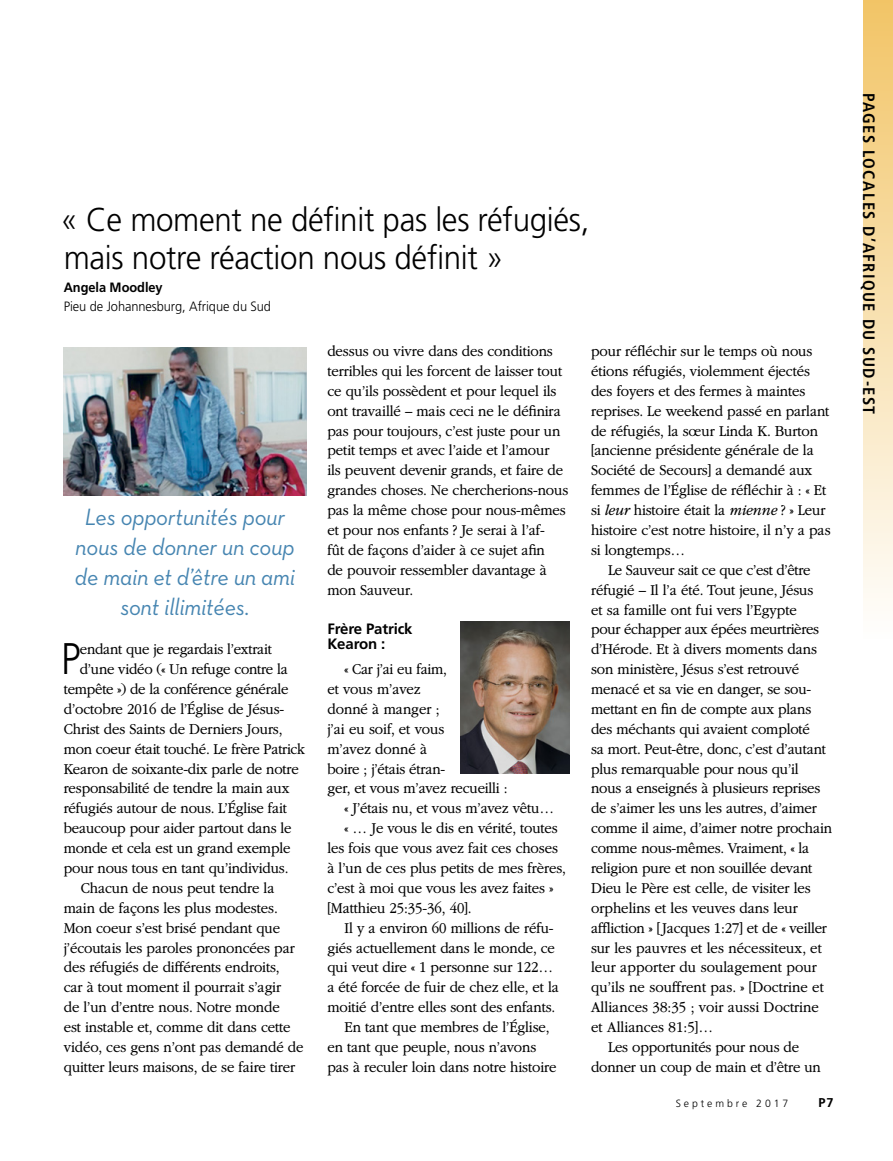
<style>
.page{position:relative;width:893px;height:1161px;background:#fff}
.page>*{position:absolute;margin:0;border:0;box-sizing:border-box;transform-origin:0 0}
.ARTCL_para_first_NEW{font:300 44.25px "Frutigerlds Lat";color:#000;scale:.88 1}
.FIGimg_title{font:300 33px/37.5px "Frutigerlds Lat";letter-spacing:-.01em;color:#000;scale:.95 1}
.ARTCL_pullquote-news{font:italic 24px/30px "Neutralds Lat";letter-spacing:-.01em;color:#4685b1;text-align:center;scale:.95 1}
.t1{font:700 condensed 16.5px "Frutigerlds Lat";letter-spacing:.085em;color:#000}
.ARTCL_para_NEWS{font:300 15.75px/20px "Garamondlds Lat Plus";letter-spacing:-.01em;color:#000;scale:.95 1}
.ARTCL_para_first_NEW-2{font:300 15.75px "Garamondlds Lat Plus";letter-spacing:-.015em;color:#000;scale:.95 1}
.TOPIC-1_title{font:700 15px/15px "Frutigerlds Lat";letter-spacing:-.01em;color:#000}
.ARTCL-BY_para{font:300 13.5px "Frutigerlds Lat";letter-spacing:-.005em;color:#000;scale:.95 1}
.ARTCL-BY_para_first{font:700 13.5px "Frutigerlds Lat";letter-spacing:-.005em;color:#000;scale:.95 1}
.t2{font:700 12.75px "Frutigerlds Lat";color:#000}
.t3{font:300 10.5px "Frutigerlds Lat";letter-spacing:.28em;color:#000}
.s1{font-style:italic}
</style>
<div class="page">
<div style="left:863px;top:0;width:30px;height:639px;background:linear-gradient(to bottom,#f2c466,#fefefd)"></div>
<img style="left:64px;top:347px;width:242px;height:148px">
<img style="left:460px;top:621px;width:110px;height:152px">
<p class="FIGimg_title" style="left:60px;top:200px;width:558px">« Ce moment ne définit pas les réfugiés, mais notre réaction nous définit »</p>
<p class="ARTCL-BY_para_first" style="left:64px;top:277px;width:106px">Angela Moodley</p>
<p class="ARTCL-BY_para" style="left:64px;top:297px;width:220px">Pieu de Johannesburg, Afrique du Sud</p>
<p class="ARTCL_pullquote-news" style="left:75px;top:501px;width:233px">Les opportunités pour nous de donner un coup de main et d’être un ami sont illimitées.</p>
<p class="ARTCL_para_first_NEW" style="left:61px;top:626px;width:24px">P</p>
<p class="ARTCL_para_first_NEW-2" style="left:80px;top:638px;width:204px">endant que je regardais l’extrait</p>
<p class="ARTCL_para_first_NEW-2" style="left:80px;top:658px;width:220px">d’une vidéo (« Un refuge contre la</p>
<p class="ARTCL_para_first_NEW-2" style="left:64px;top:678px;width:238px">tempête ») de la conférence générale</p>
<p class="ARTCL_para_first_NEW-2" style="left:64px;top:697px;width:234px">d’octobre 2016 de l’Église de Jésus-</p>
<p class="ARTCL_para_first_NEW-2" style="left:64px;top:717px;width:232px">Christ des Saints de Derniers Jours,</p>
<p class="ARTCL_para_first_NEW-2" style="left:64px;top:737px;width:256px">mon coeur était touché. Le frère Patrick</p>
<p class="ARTCL_para_first_NEW-2" style="left:64px;top:757px;width:249px">Kearon de soixante-dix parle de notre</p>
<p class="ARTCL_para_first_NEW-2" style="left:64px;top:777px;width:239px">responsabilité de tendre la main aux</p>
<p class="ARTCL_para_first_NEW-2" style="left:64px;top:797px;width:236px">réfugiés autour de nous. L’Église fait</p>
<p class="ARTCL_para_first_NEW-2" style="left:64px;top:817px;width:241px">beaucoup pour aider partout dans le</p>
<p class="ARTCL_para_first_NEW-2" style="left:64px;top:837px;width:240px">monde et cela est un grand exemple</p>
<p class="ARTCL_para_first_NEW-2" style="left:64px;top:857px;width:238px">pour nous tous en tant qu’individus.</p>
<p class="ARTCL_para_NEWS" style="left:64px;top:878px;width:254px;text-indent:17px">Chacun de nous peut tendre la main de façons les plus modestes.<br>Mon coeur s’est brisé pendant que j’écoutais les paroles prononcées par des réfugiés de différents endroits,<br>car à tout moment il pourrait s’agir<br>de l’un d’entre nous. Notre monde<br>est instable et, comme dit dans cette vidéo, ces gens n’ont pas demandé de quitter leurs maisons, de se faire tirer</p>
<p class="ARTCL_para_NEWS" style="left:327px;top:341px;width:255px">dessus ou vivre dans des conditions terribles qui les forcent de laisser tout ce qu’ils possèdent et pour lequel ils ont travaillé – mais ceci ne le définira pas pour toujours, c’est juste pour un petit temps et avec l’aide et l’amour<br>ils peuvent devenir grands, et faire de grandes choses. Ne chercherions-nous pas la même chose pour nous-mêmes et pour nos enfants ? Je serai à l’af-<br>fût de façons d’aider à ce sujet afin<br>de pouvoir ressembler davantage à mon Sauveur.</p>
<p class="TOPIC-1_title" style="left:327px;top:621px;width:87px">Frère Patrick<br>Kearon :</p>
<p class="ARTCL_para_NEWS" style="left:327px;top:659px;width:191px;text-indent:17px">« Car j’ai eu faim,<br>et vous m’avez<br>donné à manger ;<br>j’ai eu soif, et vous<br>m’avez donné à<br>boire ; j’étais étran-<br>ger, et vous m’avez recueilli :</p>
<p class="ARTCL_para_NEWS" style="left:344px;top:798px;width:222px">« J’étais nu, et vous m’avez vêtu…</p>
<p class="ARTCL_para_NEWS" style="left:327px;top:818px;width:253px;text-indent:17px">« … Je vous le dis en vérité, toutes les fois que vous avez fait ces choses à l’un de ces plus petits de mes frères, c’est à moi que vous les avez faites » [Matthieu 25:35-36, 40].</p>
<p class="ARTCL_para_NEWS" style="left:327px;top:917px;width:245px;text-indent:17px">Il y a environ 60 millions de réfu&shy;giés actuellement dans le monde, ce qui veut dire « 1 personne sur 122… a été forcée de fuir de chez elle, et la moitié d’entre elles sont des enfants.</p>
<p class="ARTCL_para_NEWS" style="left:327px;top:1017px;width:243px;text-indent:17px">En tant que membres de l’Église, en tant que peuple, nous n’avons pas à reculer loin dans notre histoire</p>
<p class="ARTCL_para_NEWS" style="left:591px;top:341px;width:254px">pour réfléchir sur le temps où nous étions réfugiés, violemment éjectés des foyers et des fermes à maintes reprises. Le weekend passé en parlant de réfugiés, la sœur Linda K. Burton [ancienne présidente générale de la Société de Secours] a demandé aux femmes de l’Église de réfléchir à : « Et si <span class="s1">leur</span> histoire était la <span class="s1">mienne</span> ? » Leur histoire c’est notre histoire, il n’y a pas si longtemps…</p>
<p class="ARTCL_para_NEWS" style="left:591px;top:559px;width:255px;text-indent:17px">Le Sauveur sait ce que c’est d’être réfugié – Il l’a été. Tout jeune, Jésus<br>et sa famille ont fui vers l’Egypte<br>pour échapper aux épées meurtrières d’Hérode. Et à divers moments dans son ministère, Jésus s’est retrouvé menacé et sa vie en danger, se sou&shy;mettant en fin de compte aux plans des méchants qui avaient comploté<br>sa mort. Peut-être, donc, c’est d’autant plus remarquable pour nous qu’il nous a enseignés à plusieurs reprises de s’aimer les uns les autres, d’aimer comme il aime, d’aimer notre prochain comme nous-mêmes. Vraiment, « la religion pure et non souillée devant Dieu le Père est celle, de visiter les orphelins et les veuves dans leur affliction » [Jacques 1:27] et de « veiller sur les pauvres et les nécessiteux, et leur apporter du soulagement pour qu’ils ne souffrent pas. » [Doctrine et Alliances 38:35 ; voir aussi Doctrine et Alliances 81:5]…</p>
<p class="ARTCL_para_NEWS" style="left:591px;top:1037px;width:243px;text-align:center">Les opportunités pour nous de donner un coup de main et d’être un</p>
<p class="t3" style="left:676px;top:1095px;width:114px">Septembre 2017</p>
<p class="t2" style="left:819px;top:1092px;width:16px">P7</p>
<p class="t1" style="left:881px;top:93px;width:323px;rotate:90deg">PAGES LOCALES D’AFRIQUE DU SUD-EST</p>
</div>
